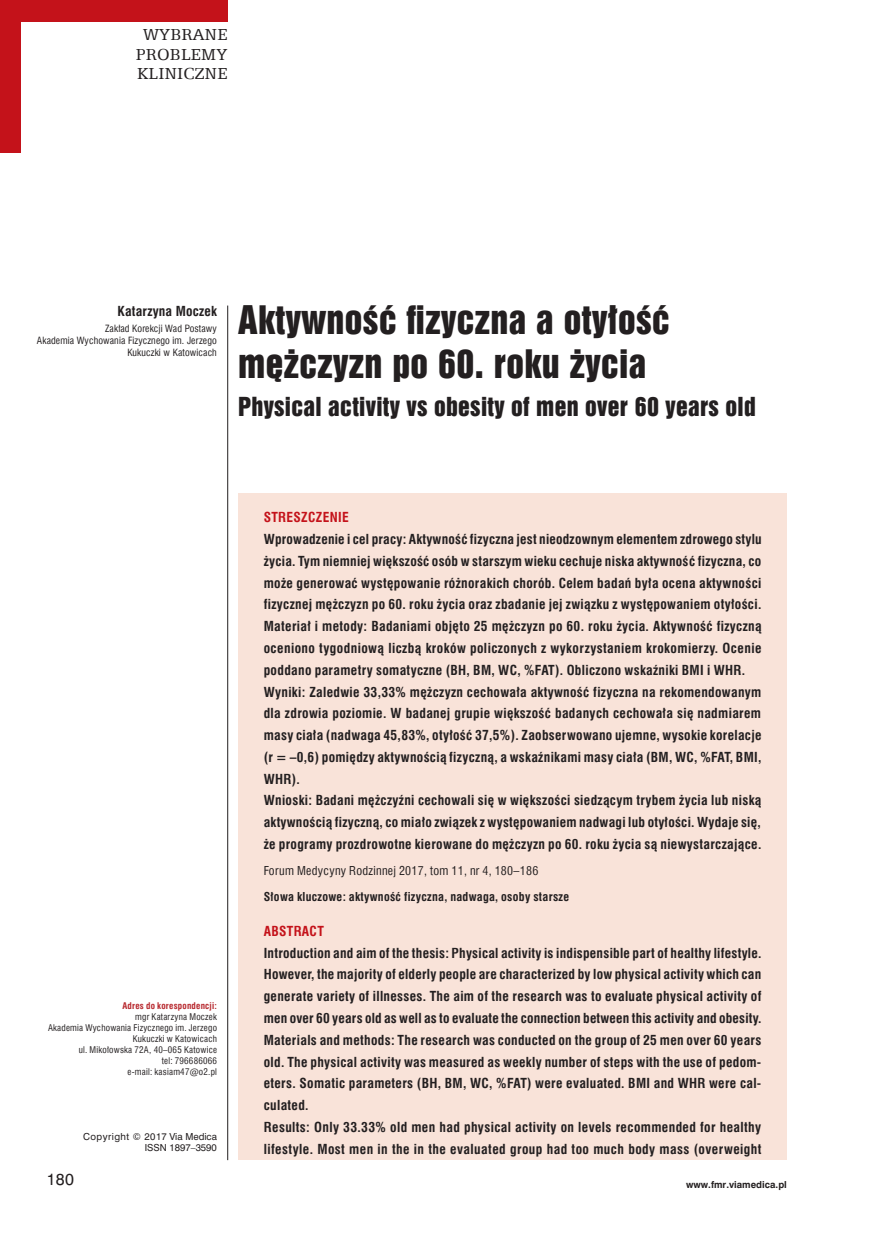
<style>
.page{position:relative;width:872px;height:1234px;background:#fff}
.page>*{position:absolute;margin:0;border:0;box-sizing:border-box;transform-origin:0 0}
._01_-_Tytuł{font:36px/44px "Swis 921 EU";letter-spacing:.01em;color:#231f20}
._02_-_tytuł_anglo{font:24px "Swis 921 EU";letter-spacing:.01em;color:#231f20}
.t1{font:18px/19.5px "Egyptian 505 EU";letter-spacing:.015em;color:#231f20;text-align:center}
.t2{font:15px "Swis 721 PL";color:#231f20}
._032_-_Streszczenie{font:700 13.5px/21.8px "Swis 721 Cn EU";letter-spacing:.025em;color:#231f20;text-align:justify}
._033_-_Streszczenie{font:700 13.5px/21.8px "Swis 721 Cn EU";letter-spacing:.03em;color:#231f20;text-align:justify}
._031_-_Streszczenie{font:700 13.5px "Swis 721 Cn EU";letter-spacing:.025em;color:#c4121a}
._041_-_Autorzy{font:700 13.5px "Swis 721 Cn EU";letter-spacing:.015em;color:#231f20}
._034_-_Słowa_kluczow{font:700 12px "Swis 721 Cn EU";letter-spacing:.025em;color:#231f20}
._034_-_adres_bibl_po{font:12px "Swis 721 Cn EU";letter-spacing:.025em;color:#231f20}
._042_-_Kliniki{font:9.75px/11.9px "Swis 721 Cn EU";letter-spacing:.01em;color:#231f20;text-align:right}
._052_-_Adres_kor__te{font:9px/11.1px "Swis 721 Cn EU";letter-spacing:.025em;color:#231f20;text-align:right}
.t3{font:9px/10.8px "Swis 721 PL";color:#231f20;text-align:right}
._051_-_Adres_kor__śr{font:700 9px "Swis 721 Cn EU";letter-spacing:.025em;color:#b7282e}
.t4{font:700 9px "Swis 721 PL";color:#231f20}
</style>
<div class="page">
<hr style="left:227px;top:305px;width:1px;height:854px;background:#231f20">
<div style="left:0;top:0;width:227px;height:21px;background:#c4121a"></div>
<div style="left:0;top:0;width:21px;height:153px;background:#c4121a"></div>
<div style="left:238px;top:493px;width:549px;height:666px;background:#f9e3d9"></div>
<h3 class="t1" style="left:136px;top:24px;width:93px">WYBRANE<br>PROBLEMY<br>KLINICZNE</h3>
<p class="_041_-_Autorzy" style="left:118px;top:302px;width:101px">Katarzyna Moczek</p>
<p class="_042_-_Kliniki" style="left:105px;top:322px;width:113px">Zakład Korekcji Wad Postawy</p>
<p class="_042_-_Kliniki" style="left:37px;top:334px;width:181px">Akademia Wychowania Fizycznego im. Jerzego<br>Kukuczki w Katowicach</p>
<p class="_01_-_Tytuł" style="left:238px;top:299px;width:433px">Aktywność fizyczna a otyłość mężczyzn po 60. roku życia</p>
<p class="_02_-_tytuł_anglo" style="left:238px;top:391px;width:519px">Physical activity vs obesity of men over 60 years old</p>
<p class="_051_-_Adres_kor__śr" style="left:122px;top:999px;width:96px">Adres do korespondencji:</p>
<p class="_052_-_Adres_kor__te" style="left:135px;top:1010px;width:83px">mgr Katarzyna Moczek</p>
<p class="_052_-_Adres_kor__te" style="left:48px;top:1021px;width:170px">Akademia Wychowania Fizycznego im. Jerzego<br>Kukuczki w Katowicach</p>
<p class="_052_-_Adres_kor__te" style="left:79px;top:1044px;width:140px">ul. Mikołowska 72A, 40–065 Katowice</p>
<p class="_052_-_Adres_kor__te" style="left:162px;top:1055px;width:57px">tel: 796686066</p>
<p class="_052_-_Adres_kor__te" style="left:128px;top:1066px;width:91px">e-mail: kasiam47@o2.pl</p>
<p class="t3" style="left:83px;top:1130px;width:135px">Copyright © 2017 Via Medica<br>ISSN 1897–3590</p>
<p class="_031_-_Streszczenie" style="left:264px;top:509px;width:86px">STRESZCZENIE</p>
<p class="_032_-_Streszczenie" style="left:264px;top:529px;width:499px">Wprowadzenie i cel pracy: Aktywność fizyczna jest nieodzownym elementem zdrowego stylu życia. Tym niemniej większość osób w starszym wieku cechuje niska aktywność fizyczna, co może generować występowanie różnorakich chorób. Celem badań była ocena aktywności fizycznej mężczyzn po 60. roku życia oraz zbadanie jej związku z występowaniem otyłości.</p>
<p class="_032_-_Streszczenie" style="left:264px;top:616px;width:499px">Materiał i metody: Badaniami objęto 25 mężczyzn po 60. roku życia. Aktywność fizyczną oceniono tygodniową liczbą kroków policzonych z wykorzystaniem krokomierzy. Ocenie poddano parametry somatyczne (BH, BM, WC, %FAT). Obliczono wskaźniki BMI i WHR.</p>
<p class="_032_-_Streszczenie" style="left:264px;top:681px;width:499px">Wyniki: Zaledwie 33,33% mężczyzn cechowała aktywność fizyczna na rekomendowanym dla zdrowia poziomie. W badanej grupie większość badanych cechowała się nadmiarem masy ciała (nadwaga 45,83%, otyłość 37,5%). Zaobserwowano ujemne, wysokie korelacje (r = –0,6) pomiędzy aktywnością fizyczną, a wskaźnikami masy ciała (BM, WC, %FAT, BMI, WHR).</p>
<p class="_032_-_Streszczenie" style="left:264px;top:790px;width:499px">Wnioski: Badani mężczyźni cechowali się w większości siedzącym trybem życia lub niską aktywnością fizyczną, co miało związek z występowaniem nadwagi lub otyłości. Wydaje się, że programy prozdrowotne kierowane do mężczyzn po 60. roku życia są niewystarczające.</p>
<p class="_034_-_adres_bibl_po" style="left:264px;top:862px;width:276px">Forum Medycyny Rodzinnej 2017, tom 11, nr 4, 180–186</p>
<p class="_034_-_Słowa_kluczow" style="left:264px;top:889px;width:307px">Słowa kluczowe: aktywność fizyczna, nadwaga, osoby starsze</p>
<p class="_031_-_Streszczenie" style="left:264px;top:922px;width:62px">ABSTRACT</p>
<p class="_033_-_Streszczenie" style="left:264px;top:942px;width:499px">Introduction and aim of the thesis: Physical activity is indispensible part of healthy lifestyle.<br>However, the majority of elderly people are characterized by low physical activity which can generate variety of illnesses. The aim of the research was to evaluate physical activity of men over 60 years old as well as to evaluate the connection between this activity and obesity.</p>
<p class="_033_-_Streszczenie" style="left:264px;top:1029px;width:499px">Materials and methods: The research was conducted on the group of 25 men over 60 years old. The physical activity was measured as weekly number of steps with the use of pedom&shy;eters. Somatic parameters (BH, BM, WC, %FAT) were evaluated. BMI and WHR were cal&shy;culated.</p>
<p class="_033_-_Streszczenie" style="left:264px;top:1116px;width:499px">Results: Only 33.33% old men had physical activity on levels recommended for healthy lifestyle. Most men in the in the evaluated group had too much body mass (overweight</p>
<p class="t2" style="left:47px;top:1169px;width:29px">180</p>
<p class="t4" style="left:686px;top:1178px;width:102px">www.fmr.viamedica.pl</p>
</div>
